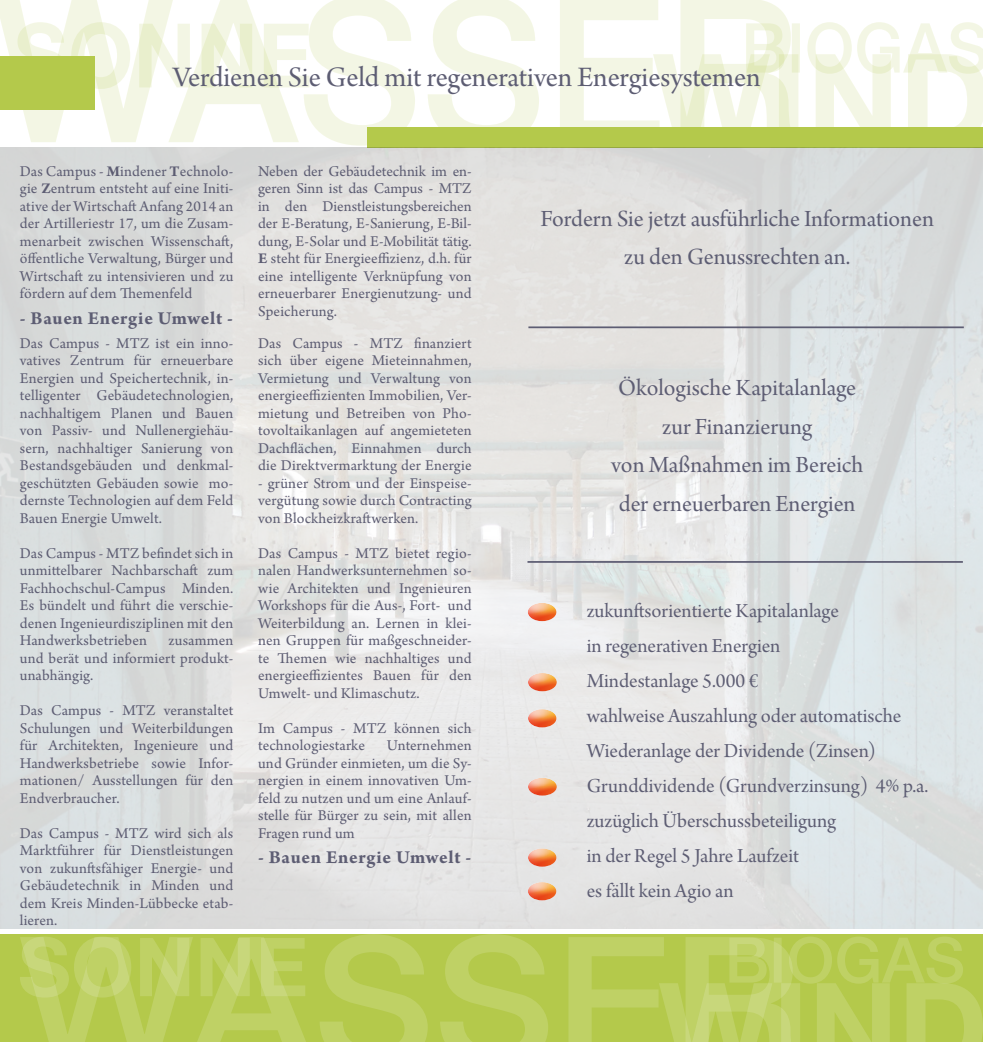
<style>
.page{position:relative;width:983px;height:1042px;background:#fff}
.page>*{position:absolute;margin:0;border:0;box-sizing:border-box;transform-origin:0 0}
.t1{font:29.75px "Arno Pro Subhead";letter-spacing:-.005em;color:#5d5d73}
.t2{font:24.5px/38.5px "Arno Pro Subhead";color:#5d5d73;text-align:center}
.t3{font:21px/35px "Arno Pro Subhead";color:#5d5d73}
.t4{font:700 19.25px "Arno Pro";letter-spacing:.035em;color:#5d5d73}
.t5{font:15.75px/17.5px "Arno Pro";letter-spacing:.01em;color:#5d5d73;text-align:justify}
.s1{font-weight:700}
</style>
<div class="page">
<div style="left:0;top:934px;width:982px;height:108px;background:#b4c94b"></div>
<svg style="left:36px;top:934px;width:622px;height:108px"></svg>
<svg style="left:20px;top:936px;width:285px;height:61px"></svg>
<svg style="left:658px;top:936px;width:324px;height:106px"></svg>
<svg style="left:0;top:0;width:788px;height:146px"></svg>
<svg style="left:15px;top:22px;width:294px;height:67px"></svg>
<svg style="left:653px;top:22px;width:329px;height:105px"></svg>
<div style="left:367px;top:127px;width:615px;height:20px;background:#b4c94b"></div>
<div style="left:0;top:56px;width:94px;height:54px;background:#b4c94b"></div>
<img style="left:0;top:147px;width:982px;height:782px">
<div style="left:525px;top:600px;width:32px;height:16px;background:#fff;opacity:.75"></div>
<div style="left:525px;top:604px;width:32px;height:19px;background:#f04e37;opacity:.75"></div>
<div style="left:525px;top:670px;width:32px;height:16px;background:#fff;opacity:.75"></div>
<div style="left:525px;top:674px;width:32px;height:19px;background:#f04e37;opacity:.75"></div>
<div style="left:525px;top:706px;width:32px;height:17px;background:#fff;opacity:.75"></div>
<div style="left:525px;top:711px;width:32px;height:18px;background:#f04e37;opacity:.75"></div>
<div style="left:525px;top:775px;width:32px;height:16px;background:#fff;opacity:.75"></div>
<div style="left:525px;top:779px;width:32px;height:17px;background:#f04e37;opacity:.75"></div>
<div style="left:525px;top:846px;width:32px;height:16px;background:#fff;opacity:.75"></div>
<div style="left:525px;top:850px;width:32px;height:17px;background:#f04e37;opacity:.75"></div>
<div style="left:525px;top:879px;width:32px;height:17px;background:#fff;opacity:.75"></div>
<div style="left:525px;top:884px;width:32px;height:18px;background:#f04e37;opacity:.75"></div>
<hr style="left:528px;top:326px;width:435px;height:2px;background:#5d5d73">
<hr style="left:527px;top:561px;width:435px;height:2px;background:#5d5d73">
<h1 class="t1" style="left:173px;top:61px;width:589px">Verdienen Sie Geld mit regenerativen Energiesystemen</h1>
<p class="t5" style="left:20px;top:163px;width:215px">Das Campus - <span class="s1">M</span>indener <span class="s1">T</span>echnolo&shy;gie <span class="s1">Z</span>entrum entsteht auf eine Initi&shy;ative der Wirtschaft Anfang 2014 an der Artilleriestr 17, um die Zusam&shy;menarbeit zwischen Wissenschaft, öffentliche Verwaltung, Bürger und Wirtschaft zu intensivieren und zu fördern auf dem Themenfeld</p>
<p class="t5" style="left:20px;top:335px;width:215px">Das Campus - MTZ ist ein inno&shy;vatives Zentrum für erneuerbare Energien und Speichertechnik, in&shy;telligenter Gebäudetechnologien, nachhaltigem Planen und Bauen von Passiv- und Nullenergiehäu&shy;sern, nachhaltiger Sanierung von Bestandsgebäuden und denkmal&shy;geschützten Gebäuden sowie mo&shy;dernste Technologien auf dem Feld Bauen Energie Umwelt.</p>
<p class="t5" style="left:20px;top:545px;width:215px">Das Campus - MTZ befindet sich in unmittelbarer Nachbarschaft zum Fachhochschul-Campus Minden.<br>Es bündelt und führt die verschie&shy;denen Ingenieurdisziplinen mit den Handwerksbetrieben</p>
<p class="t4" style="left:20px;top:307px;width:215px">- Bauen Energie Umwelt -</p>
<p class="t5" style="left:20px;top:632px;width:215px;text-indent:149px">zusammen und berät und informiert produkt&shy;unabhängig.</p>
<p class="t5" style="left:20px;top:702px;width:215px">Das Campus - MTZ veranstaltet Schulungen und Weiterbildungen für Architekten, Ingenieure und Handwerksbetriebe sowie Infor&shy;mationen/ Ausstellungen für den Endverbraucher.</p>
<p class="t5" style="left:20px;top:825px;width:215px">Das Campus - MTZ wird sich als Marktführer für Dienstleistungen von zukunftsfähiger Energie- und Gebäudetechnik in Minden und dem Kreis Minden-Lübbecke etab&shy;lieren.</p>
<p class="t5" style="left:258px;top:163px;width:215px">Neben der Gebäudetechnik im en&shy;geren Sinn ist das Campus - MTZ in den Dienstleistungsbereichen der E-Beratung, E-Sanierung, E-Bil&shy;dung, E-Solar und E-Mobilität tätig.<br><span class="s1">E</span> steht für Energieeffizienz, d.h. für eine intelligente Verknüpfung von erneuerbarer Energienutzung- und Speicherung.</p>
<p class="t5" style="left:258px;top:335px;width:215px">Das Campus - MTZ finanziert sich über eigene Mieteinnahmen, Vermietung und Verwaltung von energieeffizienten Immobilien, Ver&shy;mietung und Betreiben von Pho&shy;tovoltaikanlagen auf angemieteten Dachflächen, Einnahmen durch die Direktvermarktung der Energie</p>
<p class="t5" style="left:258px;top:475px;width:215px">- grüner Strom und der Einspeise&shy;vergütung sowie durch Contracting von Blockheizkraftwerken.</p>
<p class="t5" style="left:258px;top:545px;width:215px">Das Campus - MTZ bietet regio&shy;nalen Handwerksunternehmen so&shy;wie Architekten und Ingenieuren Workshops für die Aus-, Fort- und Weiterbildung an. Lernen in klei&shy;nen Gruppen für maßgeschneider&shy;te Themen wie nachhaltiges und energieeffizientes Bauen für den Umwelt- und Klimaschutz.</p>
<p class="t5" style="left:258px;top:720px;width:215px">Im Campus - MTZ können sich technologiestarke</p>
<p class="t5" style="left:258px;top:737px;width:215px;text-indent:129px">Unternehmen und Gründer einmieten, um die Sy&shy;nergien in einem innovativen Um&shy;feld zu nutzen und um eine Anlauf&shy;stelle für Bürger zu sein, mit allen Fragen rund um</p>
<p class="t4" style="left:258px;top:846px;width:215px">- Bauen Energie Umwelt -</p>
<h2 class="t2" style="left:540px;top:200px;width:395px">Fordern Sie jetzt ausführliche Informationen zu den Genussrechten an.</h2>
<h2 class="t2" style="left:611px;top:370px;width:254px">Ökologische Kapitalanlage zur Finanzierung<br>von Maßnahmen im Bereich der erneuerbaren Energien</h2>
<p class="t3" style="left:586px;top:595px;width:343px">zukunftsorientierte Kapitalanlage<br>in regenerativen Energien<br>Mindestanlage 5.000 €<br>wahlweise Auszahlung oder automatische<br>Wiederanlage der Dividende (Zinsen)<br>Grunddividende (Grundverzinsung) 4% p.a. zuzüglich Überschussbeteiligung<br>in der Regel 5 Jahre Laufzeit<br>es fällt kein Agio an</p>
</div>
